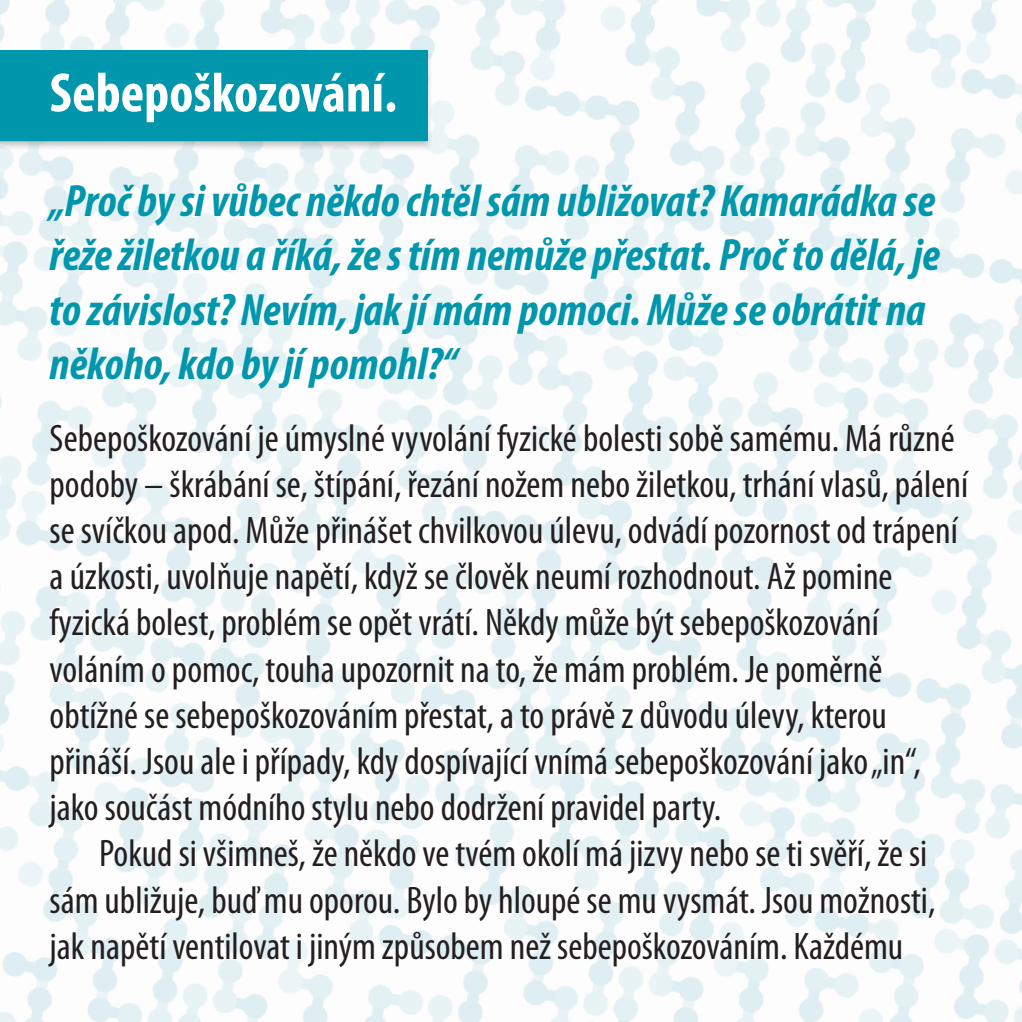
<style>
.page{position:relative;width:1022px;height:1022px;background:#fff}
.page>*{position:absolute;margin:0;border:0;box-sizing:border-box;transform-origin:0 0}
.t1{font:700 condensed 56px "Myriad Pro";color:#fff}
.t2{font:italic 700 condensed 45.5px/54.6px "Myriad Pro";color:#0096ab}
.t3{font:condensed 38.5px/46.2px "Myriad Pro";color:#231f20}
</style>
<div class="page">
<img style="left:0;top:0;width:1022px;height:1022px">
<img style="left:0;top:49px;width:432px;height:102px">
<div style="left:0;top:50px;width:427px;height:91px;background:#0096ab"></div>
<h1 class="t1" style="left:50px;top:73px;width:349px">Sebepoškozování.</h1>
<p class="t2" style="left:50px;top:177px;width:892px">„Proč by si vůbec někdo chtěl sám ubližovat? Kamarádka se řeže žiletkou a říká, že s tím nemůže přestat. Proč to dělá, je to závislost? Nevím, jak jí mám pomoci. Může se obrátit na někoho, kdo by jí pomohl?“</p>
<p class="t3" style="left:50px;top:418px;width:920px">Sebepoškozování je úmyslné vyvolání fyzické bolesti sobě samému. Má různé podoby – škrábání se, štípání, řezání nožem nebo žiletkou, trhání vlasů, pálení se svíčkou apod. Může přinášet chvilkovou úlevu, odvádí pozornost od trápení a úzkosti, uvolňuje napětí, když se člověk neumí rozhodnout. Až pomine fyzická bolest, problém se opět vrátí. Někdy může být sebepoškozování voláním o pomoc, touha upozornit na to, že mám problém. Je poměrně obtížné se sebepoškozováním přestat, a to právě z důvodu úlevy, kterou přináší. Jsou ale i případy, kdy dospívající vnímá sebepoškozování jako „in“, jako součást módního stylu nebo dodržení pravidel party.</p>
<p class="t3" style="left:50px;top:834px;width:887px;text-indent:50px">Pokud si všimneš, že někdo ve tvém okolí má jizvy nebo se ti svěří, že si sám ubližuje, buď mu oporou. Bylo by hloupé se mu vysmát. Jsou možnosti, jak napětí ventilovat i jiným způsobem než sebepoškozováním. Každému</p>
</div>
